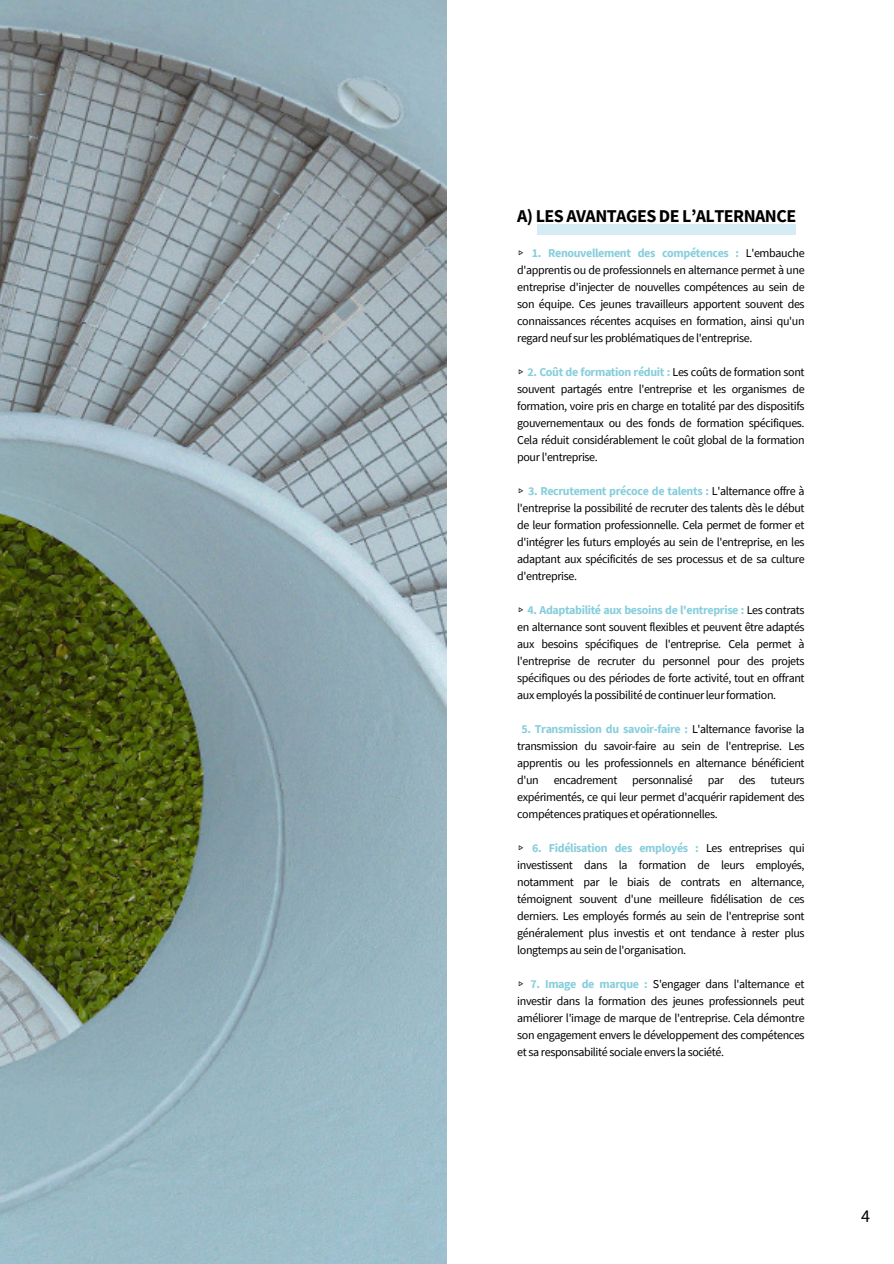
<style>
.page{position:relative;width:894px;height:1264px;background:#fff}
.page>*{position:absolute;margin:0;border:0;box-sizing:border-box;transform-origin:0 0}
.t1{font:700 18px "Source Sans Pro";letter-spacing:-.03em;color:#000}
.t2{font:18px "Source Sans Pro";color:#000}
.t3{font:12px/17px "Source Sans Pro";letter-spacing:-.03em;color:#000;text-align:justify}
.s1{font-family:"Free Sans"}
.s2{font-weight:700;color:#87cedc}
</style>
<div class="page">
<img style="left:0;top:0;width:446px;height:1263px">
<div style="left:537px;top:224px;width:258px;height:11px;background:#d5ecf4"></div>
<h1 class="t1" style="left:517px;top:204px;width:280px">A) LES AVANTAGES DE L’ALTERNANCE</h1>
<p class="t3" style="left:517px;top:244px;width:289px"><span class="s1">▹</span> <span class="s2">1. Renouvellement des compétences :</span> L'embauche d'apprentis ou de professionnels en alternance permet à une entreprise d'injecter de nouvelles compétences au sein de son équipe. Ces jeunes travailleurs apportent souvent des connaissances récentes acquises en formation, ainsi qu'un regard neuf sur les problématiques de l'entreprise.</p>
<p class="t3" style="left:517px;top:363px;width:289px"><span class="s1">▹</span> <span class="s2">2. Coût de formation réduit :</span> Les coûts de formation sont souvent partagés entre l'entreprise et les organismes de formation, voire pris en charge en totalité par des dispositifs gouvernementaux ou des fonds de formation spécifiques.<br>Cela réduit considérablement le coût global de la formation pour l'entreprise.</p>
<p class="t3" style="left:517px;top:482px;width:289px"><span class="s1">▹</span> <span class="s2">3. Recrutement précoce de talents :</span> L'alternance offre à l'entreprise la possibilité de recruter des talents dès le début de leur formation professionnelle. Cela permet de former et d'intégrer les futurs employés au sein de l'entreprise, en les adaptant aux spécificités de ses processus et de sa culture d'entreprise.</p>
<p class="t3" style="left:517px;top:601px;width:289px"><span class="s1">▹</span> <span class="s2">4. Adaptabilité aux besoins de l'entreprise :</span> Les contrats en alternance sont souvent flexibles et peuvent être adaptés aux besoins spécifiques de l'entreprise. Cela permet à l'entreprise de recruter du personnel pour des projets spécifiques ou des périodes de forte activité, tout en offrant aux employés la possibilité de continuer leur formation.</p>
<p class="t3" style="left:517px;top:720px;width:289px;text-indent:4px"><span class="s2">5. Transmission du savoir-faire :</span> L'alternance favorise la transmission du savoir-faire au sein de l'entreprise. Les apprentis ou les professionnels en alternance bénéficient d'un encadrement personnalisé par des tuteurs expérimentés, ce qui leur permet d'acquérir rapidement des compétences pratiques et opérationnelles.</p>
<p class="t3" style="left:517px;top:839px;width:289px"><span class="s1">▹</span> <span class="s2">6. Fidélisation des employés :</span> Les entreprises qui investissent dans la formation de leurs employés, notamment par le biais de contrats en alternance, témoignent souvent d'une meilleure fidélisation de ces derniers. Les employés formés au sein de l'entreprise sont généralement plus investis et ont tendance à rester plus longtemps au sein de l'organisation.</p>
<p class="t3" style="left:517px;top:975px;width:289px"><span class="s1">▹</span> <span class="s2">7. Image de marque :</span> S'engager dans l'alternance et investir dans la formation des jeunes professionnels peut améliorer l'image de marque de l'entreprise. Cela démontre son engagement envers le développement des compétences et sa responsabilité sociale envers la société.</p>
<p class="t2" style="left:860px;top:1203px;width:10px">4</p>
</div>
